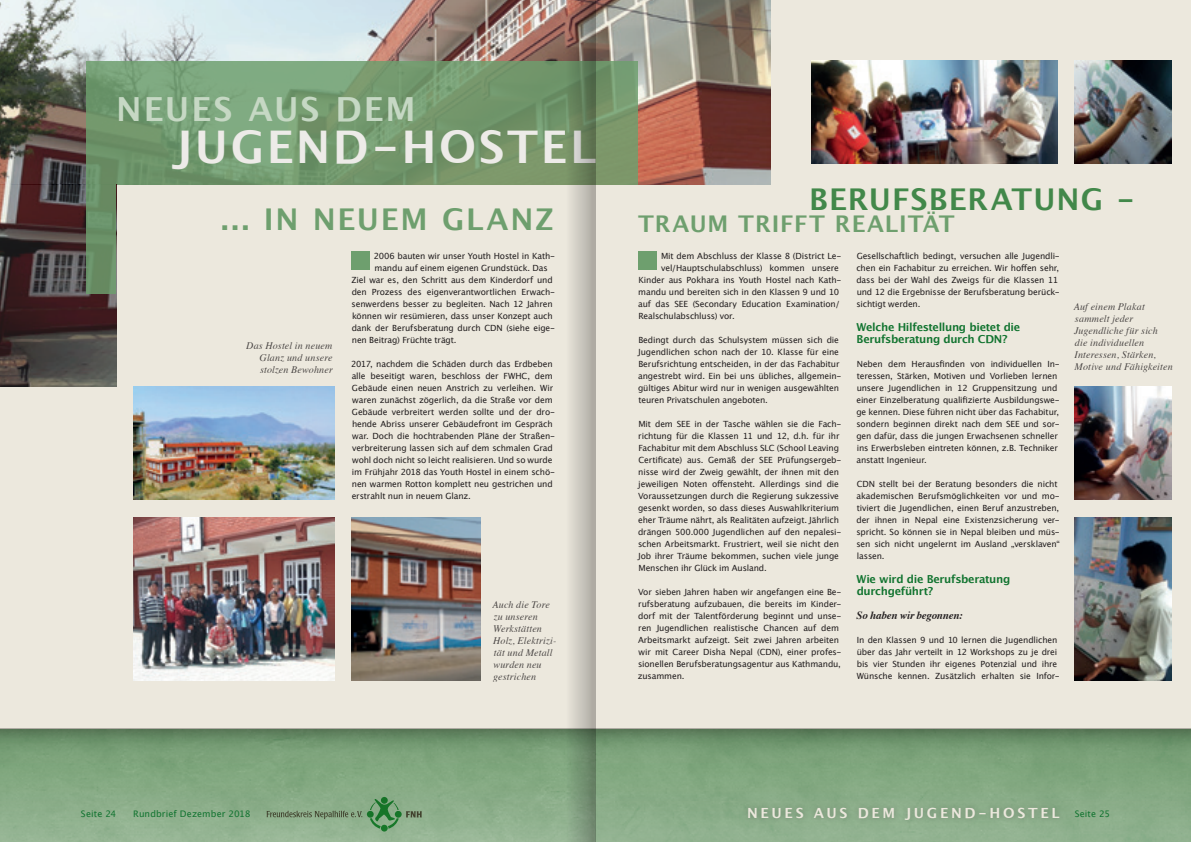
<style>
.page{position:relative;width:1191px;height:842px;background:#fff}
.page>*{position:absolute;margin:0;border:0;box-sizing:border-box;transform-origin:0 0}
.t1{font:700 45px "Lucida Grande";letter-spacing:.055em;color:#edebe8}
.t2{font:700 33.2px "Lucida Grande";letter-spacing:.055em;color:#c6d8c4}
.t3{font:700 30px "Lucida Grande";letter-spacing:.035em;color:#42884a}
.t4{font:700 30px "Lucida Grande";letter-spacing:.055em;color:#6e9f6e}
.t5{font:700 23px "Lucida Grande";letter-spacing:.04em;color:#6e9f6e}
.t6{font:700 14px "Lucida Grande";letter-spacing:.19em;color:#ece8dd}
.t7{font:700 11px/12px "Lucida Grande";letter-spacing:-.03em;color:#127430}
.t8{font:italic 700 11px "Times";letter-spacing:-.02em;color:#231f20}
.t9{font:italic 10px/12px "Times";letter-spacing:.015em;color:#231f20}
.t10{font:9px "Lucida Grande";letter-spacing:.01em;color:#127430}
.t11{font:8.5px/12px "Lucida Grande";letter-spacing:-.015em;color:#231f20}
</style>
<div class="page">
<img style="left:0;top:764px;width:565px;height:78px">
<div style="left:595px;top:0;width:596px;height:842px;background:linear-gradient(to right,#89ac87,#86ab85)"></div>
<svg style="left:266px;top:797px;width:156px;height:34px;background:#81a580"></svg>
<div style="left:0;top:0;width:1191px;height:729px;background:#ece8dd"></div>
<svg style="left:0;top:729px;width:1191px;height:35px;background:#70956f"></svg>
<img style="left:0;top:0;width:770px;height:184px">
<svg style="left:86px;top:61px;width:552px;height:123px;background:#759a70"></svg>
<div style="left:638px;top:252px;width:18px;height:18px;background:#6e9f6e"></div>
<img style="left:812px;top:61px;width:245px;height:102px">
<img style="left:1074px;top:517px;width:97px;height:163px">
<img style="left:1074px;top:61px;width:97px;height:102px">
<div style="left:351px;top:252px;width:19px;height:18px;background:#6e9f6e"></div>
<img style="left:351px;top:517px;width:129px;height:163px">
<img style="left:133px;top:517px;width:201px;height:163px">
<img style="left:133px;top:386px;width:201px;height:114px">
<div style="left:742px;top:802px;width:323px;height:24px;background:#88a986"></div>
<svg style="left:565px;top:0;width:30px;height:842px"></svg>
<img style="left:0;top:184px;width:116px;height:202px">
<div style="left:86px;top:184px;width:30px;height:109px;background:linear-gradient(to right,#699168,#698d64)"></div>
<img style="left:1074px;top:386px;width:97px;height:114px">
<h2 class="t2" style="left:116px;top:83px;width:301px">NEUES AUS DEM</h2>
<h1 class="t1" style="left:174px;top:110px;width:424px">JUGEND-HOSTEL</h1>
<h3 class="t4" style="left:221px;top:195px;width:335px">... IN NEUEM GLANZ</h3>
<p class="t9" style="left:259px;top:339px;width:75px;text-align:justify;text-indent:-13px">Das Hostel in neuem Glanz und unsere stolzen Bewohner</p>
<p class="t11" style="left:374px;top:250px;width:183px">2006 bauten wir unser Youth Hostel in Kath-</p>
<p class="t11" style="left:374px;top:262px;width:175px">mandu auf einem eigenen Grundstück. Das</p>
<p class="t11" style="left:351px;top:274px;width:203px">Ziel war es, den Schritt aus dem Kinderdorf und</p>
<p class="t11" style="left:352px;top:286px;width:205px">den Prozess des eigenverantwortlichen Erwach-</p>
<p class="t11" style="left:352px;top:298px;width:202px">senwerdens besser zu begleiten. Nach 12 Jahren</p>
<p class="t11" style="left:352px;top:310px;width:202px">können wir resümieren, dass unser Konzept auch</p>
<p class="t11" style="left:352px;top:322px;width:205px">dank der Berufsberatung durch CDN (siehe eige-</p>
<p class="t11" style="left:352px;top:334px;width:106px">nen Beitrag) Früchte trägt.</p>
<p class="t11" style="left:351px;top:358px;width:205px">2017, nachdem die Schäden durch das Erdbeben alle beseitigt waren, beschloss der FWHC, dem Gebäude einen neuen Anstrich zu verleihen. Wir waren zunächst zögerlich, da die Straße vor dem Gebäude verbreitert werden sollte und der dro&shy;hende Abriss unserer Gebäudefront im Gespräch war. Doch die hochtrabenden Pläne der Straßen&shy;verbreiterung lassen sich auf dem schmalen Grad wohl doch nicht so leicht realisieren. Und so wurde im Frühjahr 2018 das Youth Hostel in einem schö&shy;nen warmen Rotton komplett neu gestrichen und erstrahlt nun in neuem Glanz.</p>
<p class="t9" style="left:492px;top:598px;width:65px">Auch die Tore zu unseren<br>Werkstätten<br>Holz, Elektrizi&shy;tät und Metall wurden neu gestrichen</p>
<h3 class="t3" style="left:809px;top:175px;width:328px">BERUFSBERATUNG -</h3>
<h3 class="t5" style="left:638px;top:205px;width:318px">TRAUM TRIFFT REALITÄT</h3>
<p class="t11" style="left:856px;top:250px;width:205px">Gesellschaftlich bedingt, versuchen alle Jugendli&shy;chen ein Fachabitur zu erreichen. Wir hoffen sehr, dass bei der Wahl des Zweigs für die Klassen 11 und 12 die Ergebnisse der Berufsberatung berück&shy;sichtigt werden.</p>
<p class="t7" style="left:856px;top:321px;width:165px">Welche Hilfestellung bietet die<br>Berufsberatung durch CDN?</p>
<p class="t11" style="left:856px;top:358px;width:205px">Neben dem Herausfinden von individuellen In&shy;teressen, Stärken, Motiven und Vorlieben lernen unsere Jugendlichen in 12 Gruppensitzung und einer Einzelberatung qualifizierte Ausbildungswe&shy;ge kennen. Diese führen nicht über das Fachabitur, sondern beginnen direkt nach dem SEE und sor&shy;gen dafür, dass die jungen Erwachsenen schneller ins Erwerbsleben eintreten können, z.B. Techniker anstatt Ingenieur.</p>
<p class="t11" style="left:856px;top:478px;width:205px">CDN stellt bei der Beratung besonders die nicht akademischen Berufsmöglichkeiten vor und mo&shy;tiviert die Jugendlichen, einen Beruf anzustreben, der ihnen in Nepal eine Existenzsicherung ver&shy;spricht. So können sie in Nepal bleiben und müs&shy;sen sich nicht ungelernt im Ausland „versklaven“ lassen.</p>
<p class="t7" style="left:856px;top:573px;width:155px">Wie wird die Berufsberatung durchgeführt?</p>
<p class="t8" style="left:856px;top:604px;width:108px">So haben wir begonnen:</p>
<p class="t11" style="left:856px;top:634px;width:205px">In den Klassen 9 und 10 lernen die Jugendlichen über das Jahr verteilt in 12 Workshops zu je drei bis vier Stunden ihr eigenes Potenzial und ihre Wünsche kennen. Zusätzlich erhalten sie Infor-</p>
<p class="t11" style="left:661px;top:250px;width:182px">Mit dem Abschluss der Klasse 8 (District Le-</p>
<p class="t11" style="left:661px;top:262px;width:179px">vel/Hauptschulabschluss) kommen unsere</p>
<p class="t11" style="left:638px;top:274px;width:205px">Kinder aus Pokhara ins Youth Hostel nach Kath-</p>
<p class="t11" style="left:638px;top:286px;width:202px">mandu und bereiten sich in den Klassen 9 und 10</p>
<p class="t11" style="left:638px;top:298px;width:203px">auf das SEE (Secondary Education Examination/</p>
<p class="t11" style="left:638px;top:310px;width:98px">Realschulabschluss) vor.</p>
<p class="t11" style="left:638px;top:334px;width:205px">Bedingt durch das Schulsystem müssen sich die Jugendlichen schon nach der 10. Klasse für eine Berufsrichtung entscheiden, in der das Fachabitur angestrebt wird. Ein bei uns übliches, allgemein&shy;gültiges Abitur wird nur in wenigen ausgewählten teuren Privatschulen angeboten.</p>
<p class="t11" style="left:638px;top:418px;width:205px">Mit dem SEE in der Tasche wählen sie die Fach&shy;richtung für die Klassen 11 und 12, d.h. für ihr Fachabitur mit dem Abschluss SLC (School Leaving Certificate) aus. Gemäß der SEE Prüfungsergeb&shy;nisse wird der Zweig gewählt, der ihnen mit den jeweiligen Noten offensteht. Allerdings sind die Voraussetzungen durch die Regierung sukzessive gesenkt worden, so dass dieses Auswahlkriterium eher Träume nährt, als Realitäten aufzeigt. Jährlich drängen 500.000 Jugendlichen auf den nepalesi&shy;schen Arbeitsmarkt. Frustriert, weil sie nicht den Job ihrer Träume bekommen, suchen viele junge Menschen ihr Glück im Ausland.</p>
<p class="t11" style="left:638px;top:586px;width:205px">Vor sieben Jahren haben wir angefangen eine Be&shy;rufsberatung aufzubauen, die bereits im Kinder&shy;dorf mit der Talentförderung beginnt und unse&shy;ren Jugendlichen realistische Chancen auf dem Arbeitsmarkt aufzeigt. Seit zwei Jahren arbeiten wir mit Career Disha Nepal (CDN), einer profes&shy;sionellen Berufsberatungsagentur aus Kathmandu, zusammen.</p>
<p class="t9" style="left:1073px;top:300px;width:100px">Auf einem Plakat sammelt jeder<br>Jugendliche für sich<br>die individuellen<br>Interessen, Stärken,<br>Motive und Fähigkeiten</p>
<h3 class="t6" style="left:747px;top:802px;width:314px">NEUES AUS DEM JUGEND-HOSTEL</h3>
<p class="t10" style="left:81px;top:809px;width:37px">Seite 24</p>
<p class="t10" style="left:133px;top:809px;width:119px">Rundbrief Dezember 2018</p>
<p class="t10" style="left:1074px;top:809px;width:37px">Seite 25</p>
</div>
